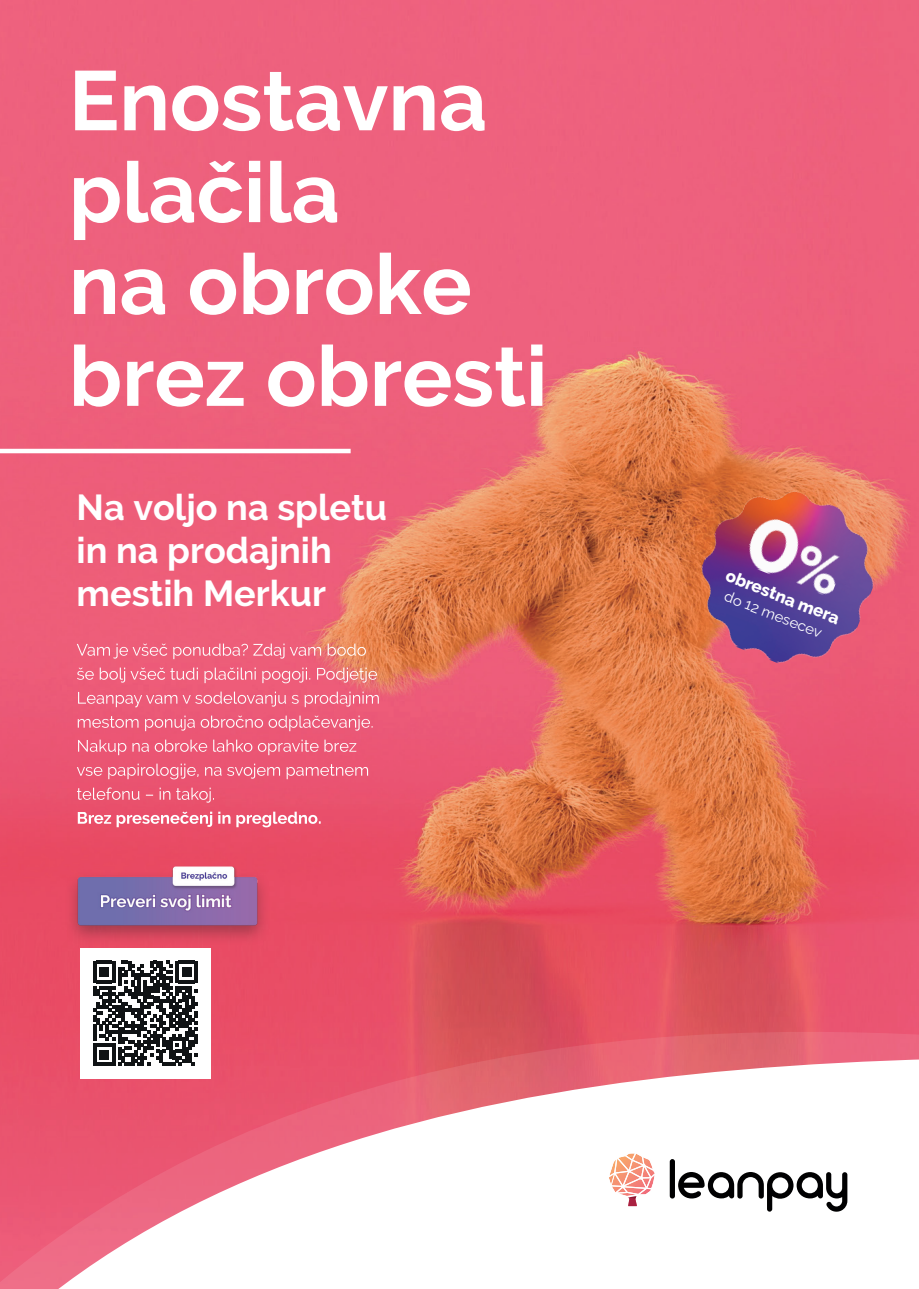
<style>
.page{position:relative;width:919px;height:1289px;background:#fff}
.page>*{position:absolute;margin:0;border:0;box-sizing:border-box;transform-origin:0 0}
.t1{font:700 84px/91.8px "Raleway";color:#fff}
.t2{font:700 36px/43.2px "Raleway";color:#fff}
.t3{font:800 17.1px "Raleway";color:#fff}
.t4{font:100 15px "Raleway";color:#fff}
</style>
<div class="page">
<img style="left:0;top:0;width:918px;height:1031px">
<svg style="left:0;top:1031px;width:918px;height:21px;background:#e4586a"></svg>
<svg style="left:0;top:1052px;width:918px;height:236px"></svg>
<svg style="left:77px;top:643px;width:289px;height:16px;background:#ef7c8b"></svg>
<svg style="left:77px;top:667px;width:300px;height:16px;background:#ef7b8e"></svg>
<svg style="left:78px;top:691px;width:301px;height:16px;background:#ef748d"></svg>
<svg style="left:78px;top:715px;width:294px;height:16px;background:#ee738d"></svg>
<svg style="left:78px;top:739px;width:278px;height:16px;background:#ee718b"></svg>
<svg style="left:77px;top:763px;width:291px;height:16px;background:#ed7089"></svg>
<svg style="left:77px;top:787px;width:137px;height:15px;background:#ec6e85"></svg>
<svg style="left:78px;top:811px;width:242px;height:16px"></svg>
<hr style="left:0;top:449px;width:350px;height:4px;background:#fff">
<div style="left:80px;top:948px;width:130px;height:130px;background:#fff"></div>
<svg style="left:93px;top:960px;width:105px;height:105px"></svg>
<img style="left:52px;top:837px;width:231px;height:113px">
<svg style="left:669px;top:1158px;width:178px;height:55px"></svg>
<svg style="left:607px;top:1151px;width:49px;height:55px"></svg>
<img style="left:679px;top:469px;width:216px;height:216px">
<img style="left:742px;top:513px;width:107px;height:85px">
<h1 class="t1" style="left:69px;top:55px;width:480px">Enostavna plačila<br>na obroke brez obresti</h1>
<p class="t2" style="left:77px;top:486px;width:312px">Na voljo na spletu in na prodajnih mestih Merkur</p>
<p class="t3" style="left:730px;top:566px;width:122px;rotate:21deg">obrestna mera</p>
<p class="t4" style="left:729px;top:584px;width:105px;rotate:21deg">do 12 mesecev</p>
</div>
